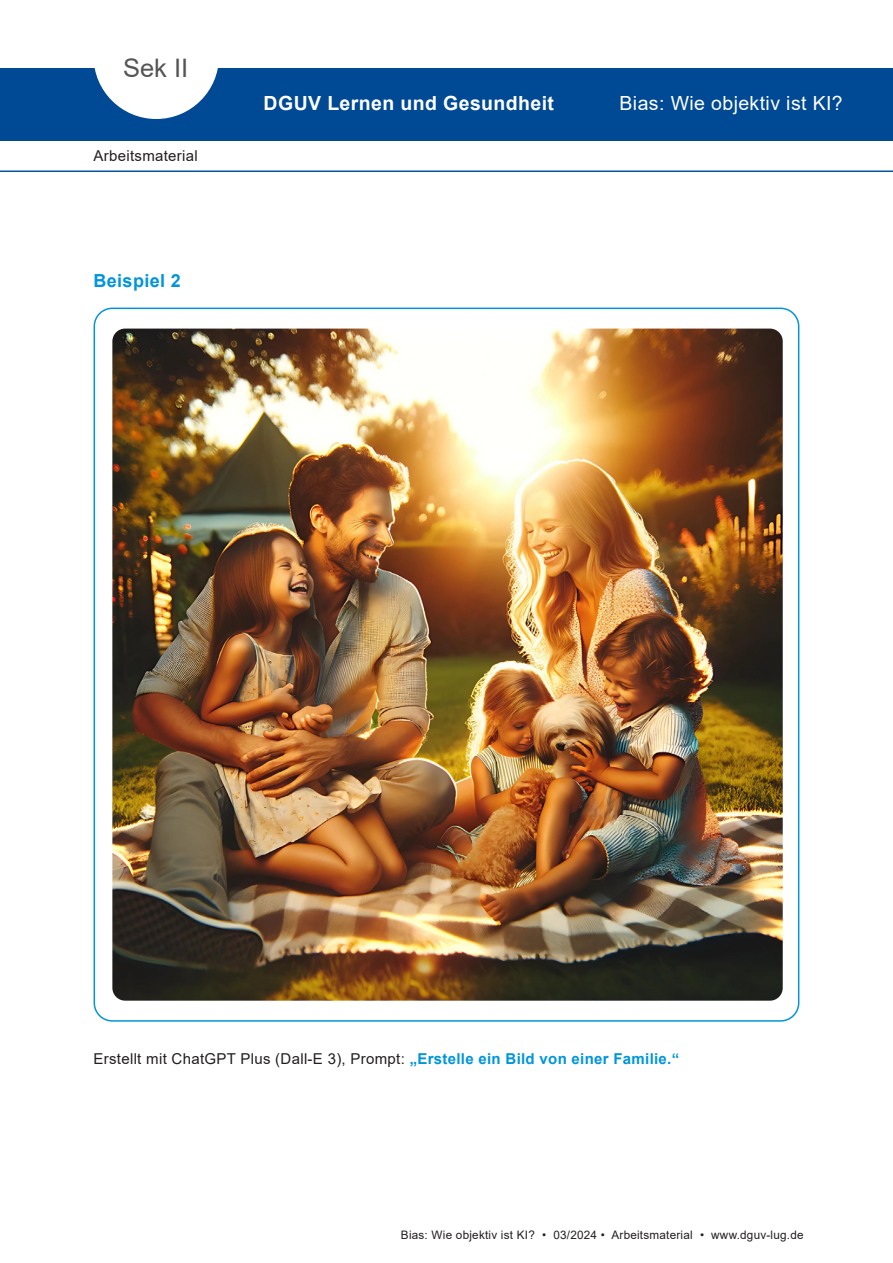
<style>
.page{position:relative;width:893px;height:1263px;background:#fff}
.page>*{position:absolute;margin:0;border:0;box-sizing:border-box;transform-origin:0 0}
.t1{font:25.5px "Arial";color:#555}
.t2{font:700 19.5px "Arial";letter-spacing:.02em;color:#fff}
.t3{font:19.5px "Arial";letter-spacing:.02em;color:#fff}
.t4{font:700 18px "Arial";letter-spacing:.02em;color:#0095db}
.t5{font:15px "Arial";letter-spacing:.02em;color:#231f20}
.t6{font:11.7px "Arial";letter-spacing:.02em;color:#231f20}
.s1{font-weight:700;color:#0095db}
</style>
<div class="page">
<div style="left:0;top:68px;width:893px;height:72px;background:#004994"></div>
<svg style="left:94px;top:68px;width:124px;height:51px"></svg>
<hr style="left:0;top:171px;width:893px;height:1px;background:#01519b">
<img style="left:112px;top:329px;width:671px;height:672px">
<h1 class="t1" style="left:123px;top:50px;width:67px">Sek II</h1>
<p class="t5" style="left:94px;top:145px;width:106px">Arbeitsmaterial</p>
<p class="t4" style="left:94px;top:268px;width:89px">Beispiel 2</p>
<h2 class="t2" style="left:264px;top:89px;width:292px">DGUV Lernen und Gesundheit</h2>
<h2 class="t3" style="left:620px;top:89px;width:225px">Bias: Wie objektiv ist KI?</h2>
<p class="t5" style="left:94px;top:1048px;width:587px">Erstellt mit ChatGPT Plus (Dall-E 3), Prompt: <span class="s1">„Erstelle ein Bild von einer Familie.“</span></p>
<p class="t6" style="left:401px;top:1227px;width:404px">Bias: Wie objektiv ist KI? • 03/2024 • Arbeitsmaterial • www.dguv-lug.de</p>
</div>
